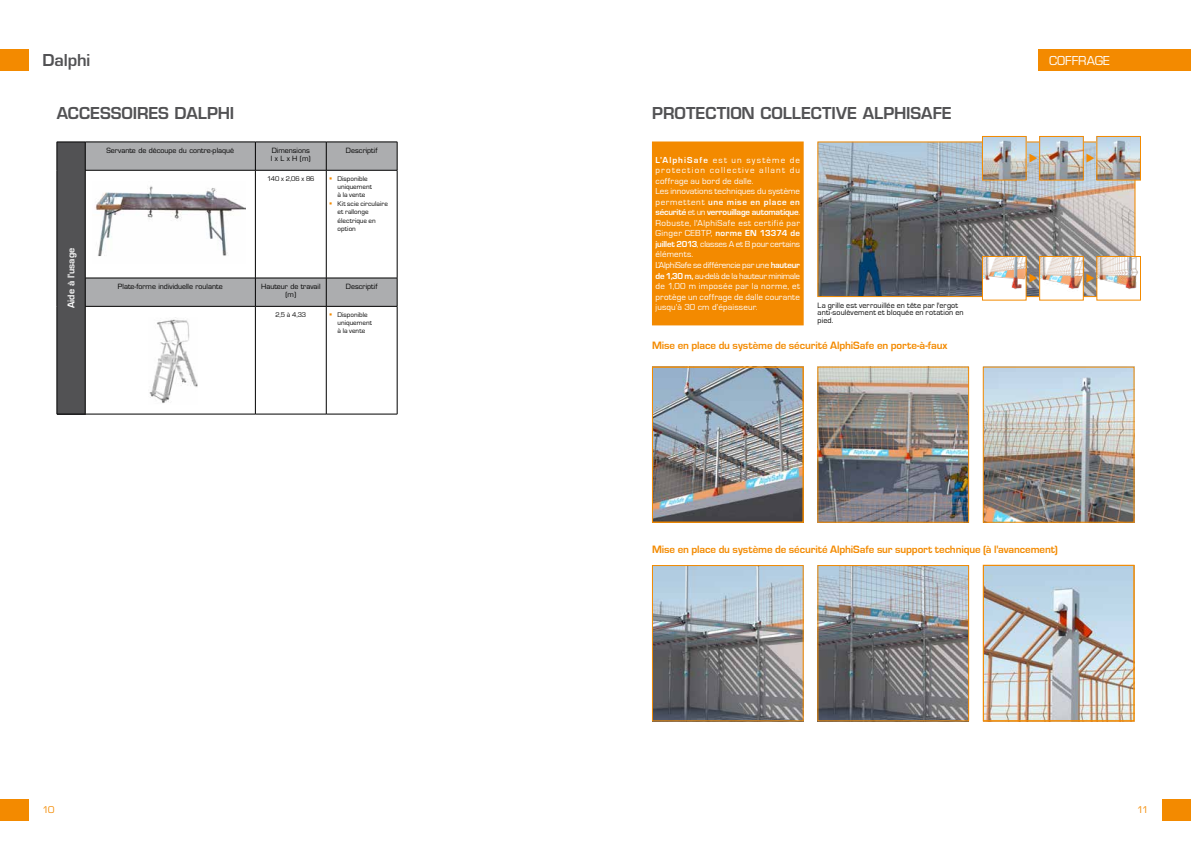
<style>
.page{position:relative;width:1191px;height:842px;background:#fff}
.page>*{position:absolute;margin:0;border:0;box-sizing:border-box;transform-origin:0 0}
.t1{font:600 16px "Eurostile LT Std";letter-spacing:-.005em;color:#525254}
.t2{font:12px "Eurostile LT Std";letter-spacing:-.005em;color:#fff}
.t3{font:700 11px "Eurostile";letter-spacing:-.01em;color:#f38a00}
.t4{font:9px/10.5px "Eurostile";letter-spacing:.015em;color:#fff}
.t5{font:600 9px "Eurostile LT Std";letter-spacing:-.01em;color:#fff}
.t6{font:9px "Eurostile LT Std";color:#f38a00}
.t7{font:8px/7.5px "Eurostile";letter-spacing:.015em;color:#000}
.t8{font:7px/8.4px "Eurostile LT Std";color:#000}
.t9{font:7px/8.4px "Eurostile";letter-spacing:.005em;color:#000}
.s1{font-weight:700}
</style>
<div class="page">
<div style="left:1162px;top:799px;width:29px;height:22px;background:#f38a00"></div>
<div style="left:1038px;top:50px;width:153px;height:21px;background:#f38a00"></div>
<div style="left:0;top:799px;width:28px;height:22px;background:#f38a00"></div>
<div style="left:0;top:50px;width:28px;height:21px;background:#f38a00"></div>
<img style="left:817px;top:141px;width:318px;height:156px">
<div style="left:57px;top:142px;width:28px;height:272px;background:#525254"></div>
<svg style="left:86px;top:143px;width:311px;height:271px"></svg>
<hr style="left:85px;top:142px;width:170px;height:1px;background:#000">
<svg style="left:57px;top:142px;width:29px;height:28px"></svg>
<hr style="left:255px;top:142px;width:71px;height:1px;background:#000">
<svg style="left:255px;top:142px;width:1px;height:28px"></svg>
<hr style="left:326px;top:142px;width:71px;height:1px;background:#000">
<svg style="left:326px;top:142px;width:1px;height:28px"></svg>
<hr style="left:57px;top:170px;width:1px;height:108px;background:#000">
<hr style="left:85px;top:170px;width:170px;height:1px;background:#000">
<hr style="left:85px;top:170px;width:1px;height:108px;background:#000">
<hr style="left:255px;top:170px;width:71px;height:1px;background:#000">
<hr style="left:255px;top:170px;width:1px;height:108px;background:#000">
<hr style="left:326px;top:170px;width:71px;height:1px;background:#000">
<hr style="left:326px;top:170px;width:1px;height:108px;background:#000">
<svg style="left:57px;top:278px;width:1px;height:28px"></svg>
<hr style="left:85px;top:278px;width:170px;height:1px;background:#000">
<svg style="left:85px;top:278px;width:1px;height:28px"></svg>
<hr style="left:255px;top:278px;width:71px;height:1px;background:#000">
<svg style="left:255px;top:278px;width:1px;height:28px"></svg>
<svg style="left:326px;top:279px;width:1px;height:27px"></svg>
<hr style="left:57px;top:306px;width:1px;height:108px;background:#000">
<hr style="left:85px;top:306px;width:170px;height:1px;background:#000">
<hr style="left:85px;top:306px;width:1px;height:108px;background:#000">
<hr style="left:255px;top:306px;width:71px;height:1px;background:#000">
<hr style="left:255px;top:306px;width:1px;height:108px;background:#000">
<hr style="left:326px;top:306px;width:71px;height:1px;background:#000">
<hr style="left:326px;top:306px;width:1px;height:108px;background:#000">
<hr style="left:85px;top:414px;width:170px;height:1px;background:#000">
<hr style="left:255px;top:414px;width:71px;height:1px;background:#000">
<hr style="left:326px;top:414px;width:71px;height:1px;background:#000">
<svg style="left:57px;top:414px;width:28px;height:1px"></svg>
<svg style="left:397px;top:142px;width:1px;height:28px"></svg>
<hr style="left:397px;top:170px;width:1px;height:108px;background:#000">
<hr style="left:326px;top:278px;width:71px;height:1px;background:#000">
<svg style="left:397px;top:278px;width:1px;height:28px"></svg>
<hr style="left:397px;top:306px;width:1px;height:108px;background:#000">
<img style="left:92px;top:181px;width:153px;height:82px">
<img style="left:149px;top:317px;width:49px;height:88px">
<img style="left:985px;top:567px;width:147px;height:152px">
<div style="left:983px;top:565px;width:151px;height:156px;border:1px solid #f38a00"></div>
<div style="left:652px;top:142px;width:151px;height:183px;background:#f38a00"></div>
<img style="left:1041px;top:138px;width:40px;height:40px">
<div style="left:1039px;top:136px;width:44px;height:44px;border:1px solid #f38a00"></div>
<img style="left:1098px;top:138px;width:40px;height:40px">
<div style="left:1096px;top:136px;width:44px;height:44px;border:1px solid #f38a00"></div>
<img style="left:984px;top:138px;width:40px;height:40px">
<div style="left:982px;top:136px;width:44px;height:44px;border:1px solid #f38a00"></div>
<img style="left:1041px;top:258px;width:40px;height:39px">
<div style="left:1039px;top:256px;width:44px;height:44px;border:1px solid #f38a00"></div>
<img style="left:1098px;top:258px;width:40px;height:39px">
<div style="left:1096px;top:256px;width:44px;height:44px;border:1px solid #f38a00"></div>
<img style="left:984px;top:258px;width:40px;height:39px">
<div style="left:982px;top:256px;width:44px;height:44px;border:1px solid #f38a00"></div>
<img style="left:654px;top:369px;width:147px;height:151px">
<div style="left:652px;top:367px;width:151px;height:155px;border:1px solid #f38a00"></div>
<img style="left:819px;top:369px;width:148px;height:151px">
<div style="left:817px;top:367px;width:152px;height:155px;border:1px solid #f38a00"></div>
<img style="left:985px;top:369px;width:147px;height:151px">
<img style="left:654px;top:567px;width:147px;height:152px">
<div style="left:652px;top:565px;width:151px;height:156px;border:1px solid #f38a00"></div>
<img style="left:819px;top:567px;width:148px;height:152px">
<div style="left:817px;top:565px;width:152px;height:156px;border:1px solid #f38a00"></div>
<svg style="left:1029px;top:154px;width:8px;height:9px"></svg>
<svg style="left:1086px;top:154px;width:8px;height:9px"></svg>
<svg style="left:1029px;top:274px;width:8px;height:9px"></svg>
<svg style="left:1086px;top:274px;width:8px;height:9px"></svg>
<h1 class="t1" style="left:43px;top:50px;width:49px">Dalphi</h1>
<h1 class="t1" style="left:57px;top:104px;width:179px">ACCESSOIRES DALPHI</h1>
<p class="t5" style="left:65px;top:308px;width:61px;rotate:-90deg">Aide à l'usage</p>
<p class="t8" style="left:106px;top:146px;width:129px">Servante de découpe du contre-plaqué</p>
<p class="t8" style="left:271px;top:146px;width:41px">Dimensions l x L x H (m)</p>
<p class="t8" style="left:346px;top:146px;width:33px">Descriptif</p>
<p class="t9" style="left:267px;top:174px;width:49px">140 x 2,06 x 86</p>
<p class="t9" style="left:337px;top:174px;width:52px">Disponible uniquement<br>à la vente<br>Kit scie circulaire et rallonge électrique en option</p>
<p class="t8" style="left:118px;top:282px;width:106px">Plate-forme individuelle roulante</p>
<p class="t8" style="left:261px;top:282px;width:61px;text-align:center">Hauteur de travail (m)</p>
<p class="t8" style="left:346px;top:282px;width:33px">Descriptif</p>
<p class="t9" style="left:275px;top:310px;width:32px">2,5 à 4,33</p>
<p class="t9" style="left:337px;top:310px;width:36px">Disponible uniquement à la vente</p>
<p class="t6" style="left:43px;top:805px;width:13px">10</p>
<h1 class="t1" style="left:652px;top:103px;width:301px">PROTECTION COLLECTIVE ALPHISAFE</h1>
<p class="t4" style="left:655px;top:155px;width:146px"><span class="s1">L’AlphiSafe</span> est un système de protection collective allant du coffrage au bord de dalle.<br>Les innovations techniques du système permettent <span class="s1">une mise en place en sécurité</span> et un <span class="s1">verrouillage automatique</span>.<br>Robuste, l'AlphiSafe est certifié par Ginger CEBTP, <span class="s1">norme EN 13374 de juillet 2013</span>, classes A et B pour certains éléments.<br>L’AlphiSafe se différencie par une <span class="s1">hauteur de 1,30 m,</span> au-delà de la hauteur minimale de 1,00 m imposée par la norme, et protège un coffrage de dalle courante jusqu’à 30 cm d’épaisseur.</p>
<p class="t7" style="left:817px;top:302px;width:148px">La grille est verrouillée en tête par l'ergot anti-soulèvement et bloquée en rotation en pied.</p>
<p class="t3" style="left:652px;top:339px;width:297px">Mise en place du système de sécurité AlphiSafe en porte-à-faux</p>
<h2 class="t2" style="left:1049px;top:53px;width:62px">COFFRAGE</h2>
<p class="t3" style="left:652px;top:543px;width:407px">Mise en place du système de sécurité AlphiSafe sur support technique (à l'avancement)</p>
<p class="t6" style="left:1137px;top:805px;width:13px">11</p>
</div>
